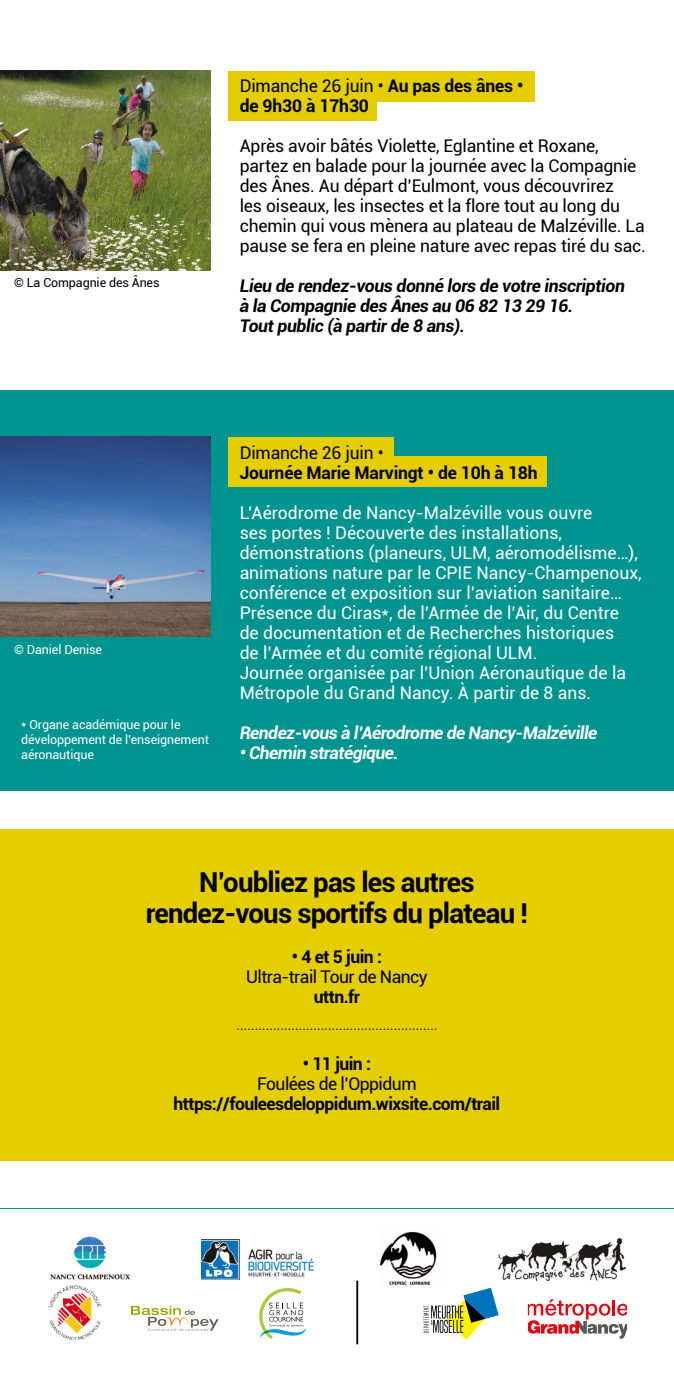
<style>
.page{position:relative;width:674px;height:1382px;background:#fff}
.page>*{position:absolute;margin:0;border:0;box-sizing:border-box;transform-origin:0 0}
.t1{font:700 27.5px/30px "Roboto";letter-spacing:-.03em;color:#000;text-align:center}
.t2{font:17.5px/20px "Roboto";color:#fff}
.t3{font:17.5px/20px "Roboto";letter-spacing:-.01em;color:#000}
.t4{font:italic 700 17.5px/20px "Roboto";letter-spacing:-.02em;color:#000}
.t5{font:700 17.5px/20px "Roboto";letter-spacing:-.01em;color:#000}
.t6{font:700 17.5px "Roboto";letter-spacing:-.03em;color:#000}
.t7{font:italic 700 17.5px "Roboto";letter-spacing:-.03em;color:#fff}
.t8{font:300 17.5px "Roboto";color:#000}
.t9{font:17.5px "Roboto";letter-spacing:-.03em;color:#000}
.t10{font:12.5px/15px "Roboto";letter-spacing:-.01em;color:#fff}
.t11{font:12.5px "Roboto";letter-spacing:-.01em;color:#000}
.s1{font-weight:400}
</style>
<div class="page">
<div style="left:0;top:829px;width:673px;height:332px;background:#e4cd00"></div>
<div style="left:0;top:390px;width:673px;height:401px;background:#009491"></div>
<div style="left:228px;top:437px;width:165px;height:31px;background:#e4cd00"></div>
<div style="left:228px;top:456px;width:319px;height:31px;background:#e4cd00"></div>
<img style="left:0;top:437px;width:210px;height:199px">
<div style="left:228px;top:90px;width:148px;height:31px;background:#e4cd00"></div>
<div style="left:228px;top:71px;width:306px;height:31px;background:#e4cd00"></div>
<img style="left:0;top:71px;width:210px;height:200px">
<svg style="left:527px;top:1299px;width:99px;height:40px"></svg>
<svg style="left:423px;top:1288px;width:75px;height:52px"></svg>
<hr style="left:356px;top:1281px;width:2px;height:63px;background:#000">
<img style="left:498px;top:1238px;width:127px;height:43px">
<img style="left:201px;top:1239px;width:113px;height:40px">
<img style="left:379px;top:1231px;width:58px;height:54px">
<img style="left:50px;top:1236px;width:80px;height:43px">
<img style="left:48px;top:1286px;width:54px;height:53px">
<svg style="left:131px;top:1306px;width:87px;height:25px"></svg>
<svg style="left:259px;top:1288px;width:47px;height:51px"></svg>
<hr style="left:0;top:1208px;width:673px;height:1px;background:#009491">
<p class="t11" style="left:14px;top:274px;width:147px">© La Compagnie des Ânes</p>
<p class="t5" style="left:239px;top:75px;width:285px"><span class="s1">Dimanche 26 juin •</span> Au pas des ânes • de 9h30 à 17h30</p>
<p class="t3" style="left:239px;top:136px;width:407px">Après avoir bâtés Violette, Eglantine et Roxane, partez en balade pour la journée avec la Compagnie des Ânes. Au départ d’Eulmont, vous découvrirez<br>les oiseaux, les insectes et la flore tout au long du chemin qui vous mènera au plateau de Malzéville. La pause se fera en pleine nature avec repas tiré du sac.</p>
<p class="t4" style="left:239px;top:275px;width:386px">Lieu de rendez-vous donné lors de votre inscription à la Compagnie des Ânes au 06 82 13 29 16.<br>Tout public (à partir de 8 ans).</p>
<p class="t10" style="left:14px;top:641px;width:89px">© Daniel Denise</p>
<p class="t10" style="left:21px;top:717px;width:189px">* Organe académique pour le développement de l’enseignement aéronautique</p>
<p class="t3" style="left:239px;top:442px;width:145px">Dimanche 26 juin •</p>
<p class="t5" style="left:239px;top:462px;width:299px">Journée Marie Marvingt • de 10h à 18h</p>
<p class="t2" style="left:239px;top:502px;width:403px">L’Aérodrome de Nancy-Malzéville vous ouvre<br>ses portes ! Découverte des installations, démonstrations (planeurs, ULM, aéromodélisme…), animations nature par le CPIE Nancy-Champenoux, conférence et exposition sur l’aviation sanitaire… Présence du Ciras*, de l’Armée de l’Air, du Centre de documentation et de Recherches historiques<br>de l’Armée et du comité régional ULM.<br>Journée organisée par l’Union Aéronautique de la Métropole du Grand Nancy. À partir de 8 ans.</p>
<p class="t7" style="left:239px;top:721px;width:359px">Rendez-vous à l’Aérodrome de Nancy-Malzéville</p>
<p class="t7" style="left:239px;top:741px;width:160px">• Chemin stratégique.</p>
<h1 class="t1" style="left:146px;top:867px;width:383px">N’oubliez pas les autres rendez-vous sportifs du plateau !</h1>
<p class="t6" style="left:292px;top:944px;width:92px">• 4 et 5 juin :</p>
<p class="t9" style="left:246px;top:964px;width:183px">Ultra-trail Tour de Nancy</p>
<p class="t6" style="left:314px;top:984px;width:48px">uttn.fr</p>
<p class="t8" style="left:236px;top:1012px;width:203px">.......................................................</p>
<p class="t6" style="left:302px;top:1051px;width:70px">• 11 juin :</p>
<p class="t9" style="left:257px;top:1071px;width:161px">Foulées de l’Oppidum</p>
<p class="t6" style="left:173px;top:1091px;width:328px">https://fouleesdeloppidum.wixsite.com/trail</p>
</div>
